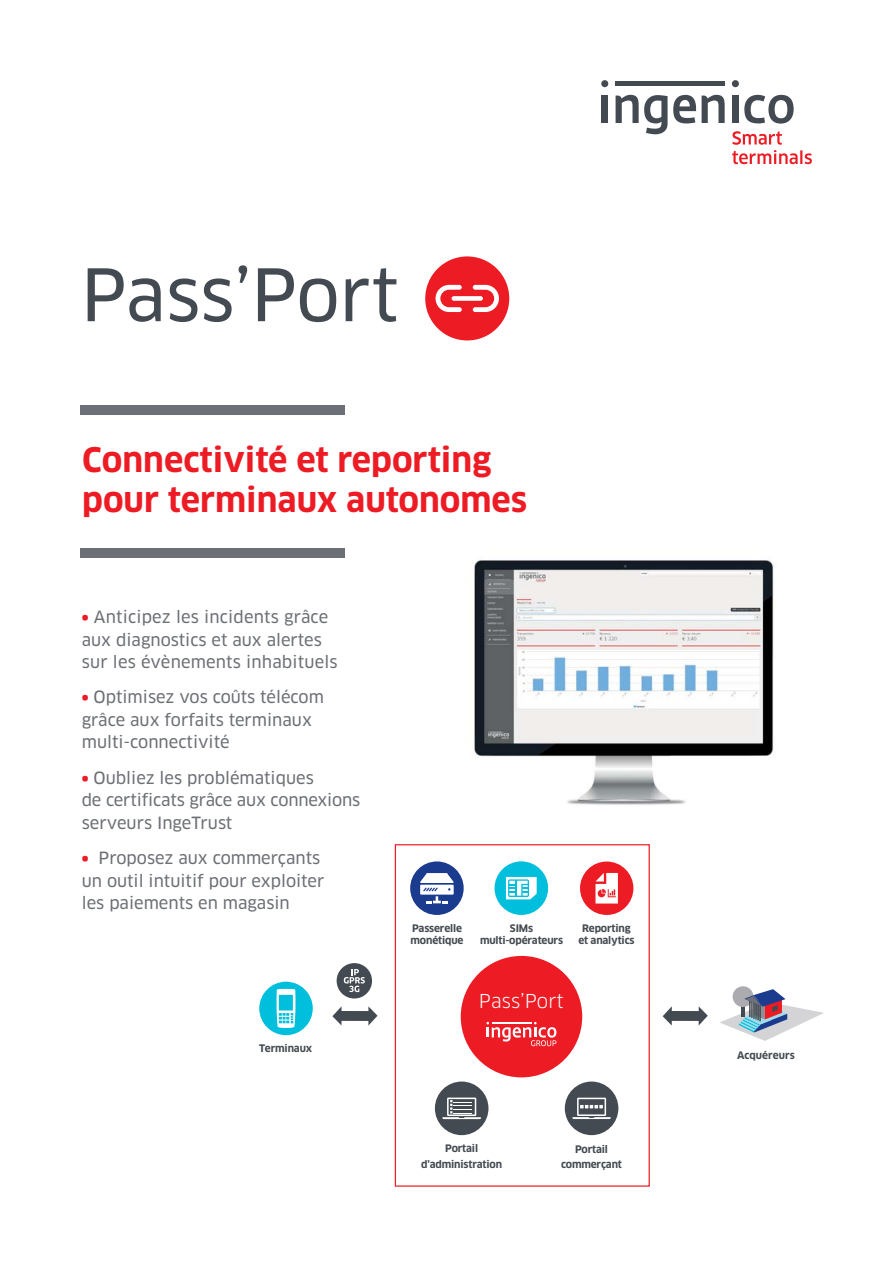
<style>
.page{position:relative;width:893px;height:1263px;background:#fff}
.page>*{position:absolute;margin:0;border:0;box-sizing:border-box;transform-origin:0 0}
.t1{font:70.5px "Clan News";letter-spacing:-.005em;color:#434a51}
.t2{font:700 33px/39.6px "Clan";color:#ed1c24}
.t3{font:18.75px "Clan OT";letter-spacing:.005em;color:#fff}
.t4{font:16.5px/22.5px "Clan News";color:#6c7076}
.t5{font:700 10.2px/12.1px "Clan OT";letter-spacing:-.015em;color:#434a51;text-align:center}
.s1{font-family:"Clan";font-weight:900;color:#ed1c24}
</style>
<div class="page">
<div style="left:395px;top:844px;width:255px;height:343px;border:1px solid #ed1c24"></div>
<div style="left:733px;top:986px;width:20px;height:21px;background:#acacb0;border-radius:50%"></div>
<svg style="left:720px;top:989px;width:104px;height:52px"></svg>
<div style="left:259px;top:982px;width:54px;height:53px;background:#00bfdc;border-radius:50%"></div>
<svg style="left:276px;top:989px;width:20px;height:39px"></svg>
<svg style="left:663px;top:1006px;width:45px;height:19px"></svg>
<svg style="left:332px;top:1006px;width:46px;height:19px"></svg>
<div style="left:337px;top:963px;width:35px;height:35px;background:#434a51;border-radius:50%"></div>
<svg style="left:344px;top:969px;width:21px;height:23px"></svg>
<div style="left:461px;top:956px;width:121px;height:121px;background:#ed1c24;border-radius:50%"></div>
<svg style="left:486px;top:1022px;width:70px;height:24px"></svg>
<div style="left:410px;top:861px;width:54px;height:54px;background:#1a3b8e;border-radius:50%"></div>
<svg style="left:420px;top:873px;width:34px;height:30px"></svg>
<div style="left:565px;top:1081px;width:53px;height:54px;background:#434a51;border-radius:50%"></div>
<svg style="left:572px;top:1098px;width:39px;height:21px"></svg>
<div style="left:435px;top:1081px;width:53px;height:54px;background:#434a51;border-radius:50%"></div>
<svg style="left:442px;top:1097px;width:39px;height:22px"></svg>
<div style="left:495px;top:861px;width:53px;height:54px;background:#00bfdc;border-radius:50%"></div>
<svg style="left:506px;top:877px;width:31px;height:22px"></svg>
<div style="left:580px;top:861px;width:53px;height:54px;background:#ed1c24;border-radius:50%"></div>
<svg style="left:595px;top:873px;width:23px;height:30px"></svg>
<img style="left:474px;top:560px;width:300px;height:245px">
<div style="left:602px;top:96px;width:6px;height:27px;background:#434a51"></div>
<div style="left:616px;top:81px;width:109px;height:5px;background:#434a51"></div>
<svg style="left:673px;top:95px;width:23px;height:28px"></svg>
<div style="left:732px;top:96px;width:6px;height:27px;background:#434a51"></div>
<svg style="left:744px;top:95px;width:50px;height:29px"></svg>
<div style="left:601px;top:80px;width:7px;height:7px;background:#434a51;border-radius:50%"></div>
<div style="left:732px;top:80px;width:7px;height:7px;background:#434a51;border-radius:50%"></div>
<svg style="left:616px;top:95px;width:51px;height:39px"></svg>
<svg style="left:702px;top:95px;width:23px;height:28px"></svg>
<svg style="left:732px;top:131px;width:80px;height:33px"></svg>
<div style="left:80px;top:405px;width:264px;height:10px;background:#6c7076"></div>
<div style="left:80px;top:549px;width:264px;height:9px;background:#6c7076"></div>
<div style="left:425px;top:256px;width:84px;height:84px;background:#ed1c24;border-radius:50%"></div>
<svg style="left:436px;top:285px;width:26px;height:27px"></svg>
<svg style="left:473px;top:285px;width:26px;height:27px"></svg>
<div style="left:452px;top:296px;width:31px;height:5px;background:#fff;border-radius:2px"></div>
<h1 class="t1" style="left:81px;top:265px;width:319px">Pass’Port</h1>
<h2 class="t2" style="left:82px;top:443px;width:446px">Connectivité et reporting pour terminaux autonomes</h2>
<p class="t4" style="left:82px;top:607px;width:257px"><span class="s1">•</span> Anticipez les incidents grâce aux diagnostics et aux alertes sur les évènements inhabituels</p>
<p class="t4" style="left:82px;top:687px;width:244px"><span class="s1">•</span> Optimisez vos coûts télécom grâce aux forfaits terminaux multi-connectivité</p>
<p class="t4" style="left:82px;top:767px;width:280px"><span class="s1">•</span> Oubliez les problématiques<br>de certificats grâce aux connexions serveurs IngeTrust</p>
<p class="t4" style="left:82px;top:847px;width:244px"><span class="s1">•</span> Proposez aux commerçants un outil intuitif pour exploiter les paiements en magasin</p>
<p class="t5" style="left:259px;top:1043px;width:55px">Terminaux</p>
<p class="t5" style="left:410px;top:923px;width:54px;text-align:left">Passerelle monétique</p>
<p class="t5" style="left:480px;top:923px;width:85px">SIMs multi-opérateurs</p>
<p class="t5" style="left:578px;top:923px;width:58px">Reporting et analytics</p>
<p class="t3" style="left:479px;top:991px;width:86px">Pass’Port</p>
<p class="t5" style="left:421px;top:1142px;width:83px;line-height:15.3px">Portail d’administration</p>
<p class="t5" style="left:561px;top:1142px;width:63px;line-height:15.3px">Portail commerçant</p>
<p class="t5" style="left:737px;top:1050px;width:59px">Acquéreurs</p>
</div>
